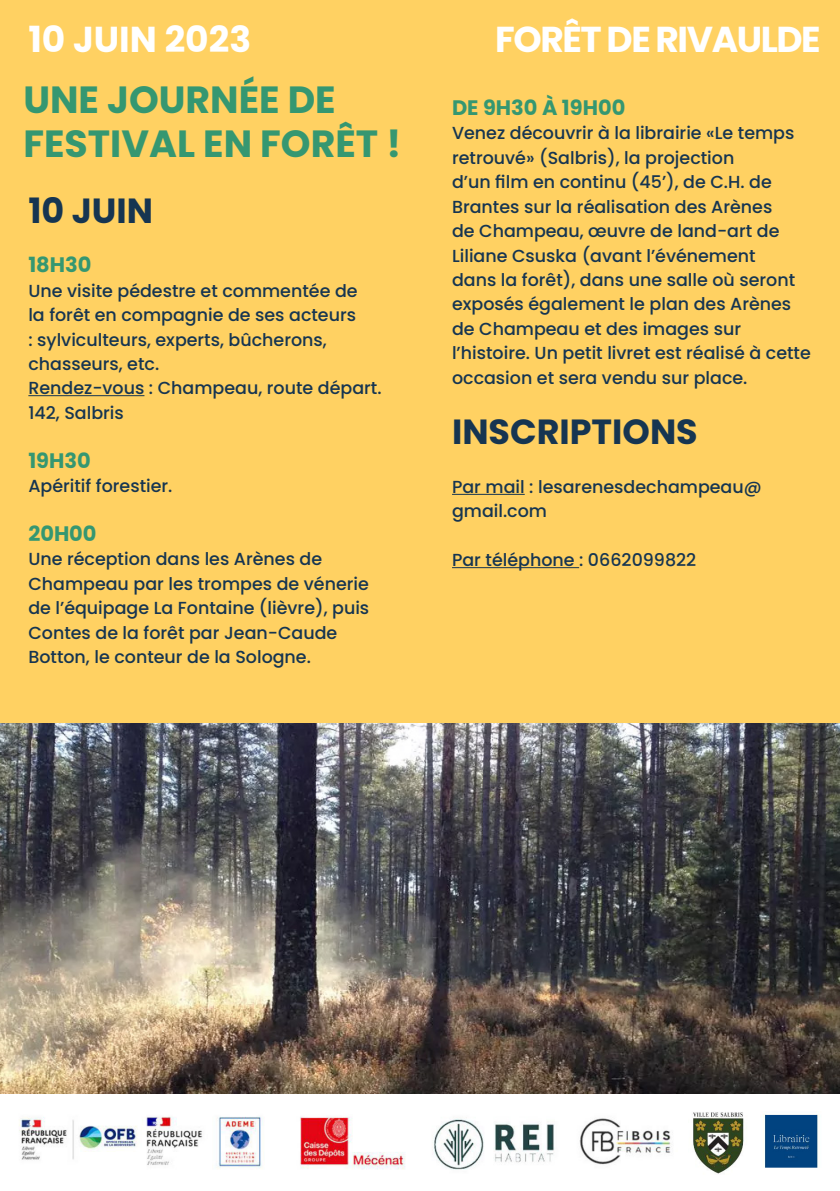
<style>
.page{position:relative;width:840px;height:1191px;background:#fff}
.page>*{position:absolute;margin:0;border:0;box-sizing:border-box;transform-origin:0 0}
.t1{font:37.8px/44.2px "Poppins";color:#359771}
.t2{font:36px "Poppins";letter-spacing:-.04em;color:#fff}
.t3{font:36px "Poppins";color:#fff}
.t4{font:34.8px "Poppins";color:#163551}
.t5{font:21px "Poppins";color:#359771}
.t6{font:500 17.4px/24.4px "Poppins";color:#163551}
</style>
<div class="page">
<div style="left:0;top:0;width:839px;height:1191px;background:#ffd162"></div>
<hr style="left:452px;top:494px;width:72px;height:1px;background:#163551">
<hr style="left:452px;top:567px;width:127px;height:1px;background:#163551">
<div style="left:0;top:1093px;width:839px;height:98px;background:#fff"></div>
<img style="left:0;top:723px;width:839px;height:370px">
<img style="left:11px;top:1108px;width:667px;height:66px">
<img style="left:687px;top:1108px;width:61px;height:68px">
<img style="left:760px;top:1111px;width:61px;height:60px">
<hr style="left:28px;top:395px;width:116px;height:1px;background:#163551">
<p class="t3" style="left:28px;top:18px;width:224px">10 JUIN 2023</p>
<p class="t2" style="left:495px;top:18px;width:327px">FORÊT DE RIVAULDE</p>
<p class="t1" style="left:23px;top:78px;width:379px">UNE JOURNÉE DE<br>FESTIVAL EN FORÊT !</p>
<p class="t4" style="left:28px;top:191px;width:126px">10 JUIN</p>
<p class="t5" style="left:28px;top:253px;width:65px">18H30</p>
<p class="t6" style="left:28px;top:278px;width:330px">Une visite pédestre et commentée de la forêt en compagnie de ses acteurs : sylviculteurs, experts, bûcherons, chasseurs, etc.</p>
<p class="t6" style="left:28px;top:376px;width:354px">Rendez-vous : Champeau, route départ.<br>142, Salbris</p>
<p class="t5" style="left:28px;top:448px;width:64px">19H30</p>
<p class="t6" style="left:28px;top:474px;width:145px">Apéritif forestier.</p>
<p class="t5" style="left:28px;top:521px;width:70px">20H00</p>
<p class="t6" style="left:28px;top:547px;width:342px">Une réception dans les Arènes de Champeau par les trompes de vénerie de l’équipage La Fontaine (lièvre), puis Contes de la forêt par Jean-Caude Botton, le conteur de la Sologne.</p>
<p class="t5" style="left:452px;top:95px;width:175px">DE 9H30 À 19H00</p>
<p class="t6" style="left:452px;top:121px;width:360px">Venez découvrir à la librairie «Le temps retrouvé» (Salbris), la projection<br>d’un film en continu (45’), de C.H. de Brantes sur la réalisation des Arènes<br>de Champeau, œuvre de land-art de Liliane Csuska (avant l’événement<br>dans la forêt), dans une salle où seront exposés également le plan des Arènes de Champeau et des images sur l’histoire. Un petit livret est réalisé à cette occasion et sera vendu sur place.</p>
<p class="t4" style="left:452px;top:412px;width:247px">INSCRIPTIONS</p>
<p class="t6" style="left:452px;top:475px;width:311px">Par mail : lesarenesdechampeau@ gmail.com</p>
<p class="t6" style="left:452px;top:548px;width:246px">Par téléphone : 0662099822</p>
</div>
